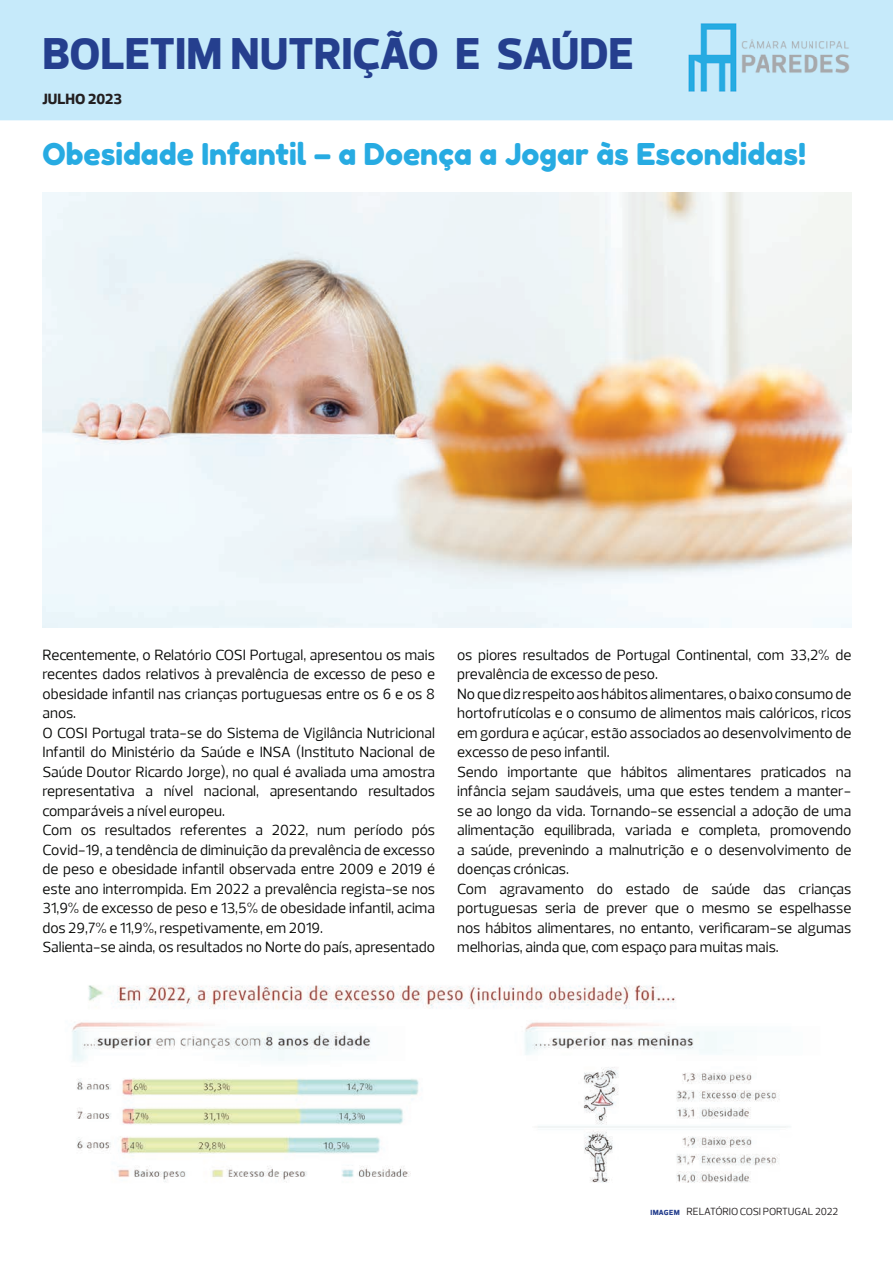
<style>
.page{position:relative;width:893px;height:1263px;background:#fff}
.page>*{position:absolute;margin:0;border:0;box-sizing:border-box;transform-origin:0 0}
.t1{font:700 expanded 45px "Prelo";color:#253f8e}
.t2{font:30px "Fredoka One";color:#27abe2}
.t3{font:15px/19.5px "Prelo";color:#040503}
.t4{font:700 expanded 15px "Prelo";color:#231f20}
.t5{font:10.5px "Prelo";letter-spacing:-.01em;color:#231f20}
.s1{font-weight:700;font-stretch:expanded;font-size:7.5px;color:#253f8e}
</style>
<div class="page">
<img style="left:72px;top:985px;width:716px;height:198px">
<div style="left:0;top:0;width:893px;height:120px;background:#c6eafa"></div>
<img style="left:687px;top:22px;width:165px;height:71px">
<img style="left:43px;top:192px;width:808px;height:435px">
<h1 class="t1" style="left:43px;top:27px;width:593px">BOLETIM NUTRIÇÃO E SAÚDE</h1>
<p class="t4" style="left:43px;top:90px;width:81px">JULHO 2023</p>
<h2 class="t2" style="left:43px;top:136px;width:765px">Obesidade Infantil – a Doença a Jogar às Escondidas!</h2>
<p class="t3" style="left:43px;top:645px;width:394px">Recentemente, o Relatório COSI Portugal, apresentou os mais recentes dados relativos à prevalência de excesso de peso e obesidade infantil nas crianças portuguesas entre os 6 e os 8 anos.<br>O COSI Portugal trata-se do Sistema de Vigilância Nutricional Infantil do Ministério da Saúde e INSA (Instituto Nacional de Saúde Doutor Ricardo Jorge), no qual é avaliada uma amostra representativa a nível nacional, apresentando resultados comparáveis a nível europeu.<br>Com os resultados referentes a 2022, num período pós Covid-19, a tendência de diminuição da prevalência de excesso de peso e obesidade infantil observada entre 2009 e 2019 é este ano interrompida. Em 2022 a prevalência regista-se nos 31,9% de excesso de peso e 13,5% de obesidade infantil, acima dos 29,7% e 11,9%, respetivamente, em 2019.<br>Salienta-se ainda, os resultados no Norte do país, apresentado</p>
<p class="t3" style="left:457px;top:645px;width:396px">os piores resultados de Portugal Continental, com 33,2% de prevalência de excesso de peso.<br>No que diz respeito aos hábitos alimentares, o baixo consumo de hortofrutícolas e o consumo de alimentos mais calóricos, ricos em gordura e açúcar, estão associados ao desenvolvimento de excesso de peso infantil.<br>Sendo importante que hábitos alimentares praticados na infância sejam saudáveis, uma que estes tendem a manter&shy;se ao longo da vida. Tornando-se essencial a adoção de uma alimentação equilibrada, variada e completa, promovendo a saúde, prevenindo a malnutrição e o desenvolvimento de doenças crónicas.<br>Com agravamento do estado de saúde das crianças portuguesas seria de prever que o mesmo se espelhasse nos hábitos alimentares, no entanto, verificaram-se algumas melhorias, ainda que, com espaço para muitas mais.</p>
<p class="t5" style="left:650px;top:1205px;width:189px"><span class="s1">IMAGEM</span> RELATÓRIO COSI PORTUGAL 2022</p>
</div>
